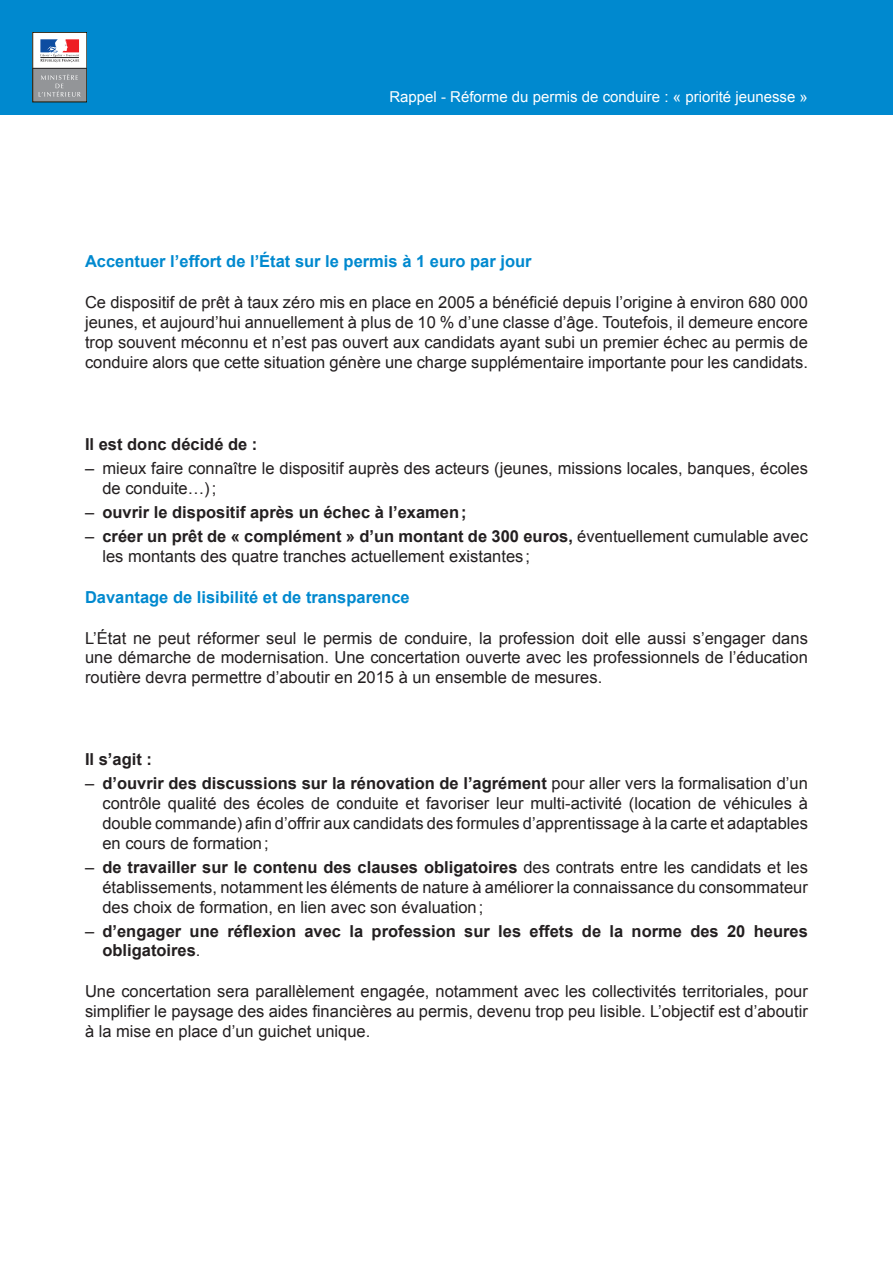
<style>
.page{position:relative;width:893px;height:1263px;background:#fff}
.page>*{position:absolute;margin:0;border:0;box-sizing:border-box;transform-origin:0 0}
.t1{font:16.5px/19.8px "Arial";color:#231f20;text-align:justify}
.t2{font:700 16.5px/19.8px "Arial";color:#231f20}
.t3{font:700 16.5px "Arial";color:#0089cf}
.t4{font:15px "Arial";color:#fff}
.s1{font-weight:400}
.s2{font-weight:700}
</style>
<div class="page">
<div style="left:0;top:0;width:893px;height:115px;background:#0089cf"></div>
<div style="left:33px;top:32px;width:54px;height:36px;background:#fff"></div>
<svg style="left:40px;top:39px;width:39px;height:23px"></svg>
<div style="left:33px;top:68px;width:54px;height:34px;background:#939598"></div>
<div style="left:33px;top:32px;width:54px;height:70px;border:1px solid #1e1500"></div>
<hr style="left:33px;top:68px;width:54px;height:1px;background:#231f20">
<svg style="left:39px;top:74px;width:42px;height:23px"></svg>
<p class="t4" style="left:389px;top:87px;width:420px">Rappel - Réforme du permis de conduire : « priorité jeunesse »</p>
<p class="t3" style="left:85px;top:250px;width:448px">Accentuer l’effort de l’État sur le permis à 1 euro par jour</p>
<p class="t1" style="left:85px;top:293px;width:724px">Ce dispositif de prêt à taux zéro mis en place en 2005 a bénéficié depuis l’origine à environ 680 000 jeunes, et aujourd’hui annuellement à plus de 10 % d’une classe d’âge. Toutefois, il demeure encore trop souvent méconnu et n’est pas ouvert aux candidats ayant subi un premier échec au permis de conduire alors que cette situation génère une charge supplémentaire importante pour les candidats.</p>
<p class="t2" style="left:85px;top:435px;width:174px">Il est donc décidé de :</p>
<p class="t1" style="left:102px;top:458px;width:707px;text-indent:-17px">– mieux faire connaître le dispositif auprès des acteurs (jeunes, missions locales, banques, écoles de conduite…);</p>
<p class="t2" style="left:85px;top:502px;width:383px"><span class="s1">–</span> ouvrir le dispositif après un échec à l’examen;</p>
<p class="t1" style="left:102px;top:526px;width:707px;text-indent:-17px">– <span class="s2">créer un prêt de « complément » d’un montant de 300 euros,</span> éventuellement cumulable avec les montants des quatre tranches actuellement existantes ;</p>
<p class="t3" style="left:85px;top:586px;width:326px">Davantage de lisibilité et de transparence</p>
<p class="t1" style="left:85px;top:628px;width:724px">L’État ne peut réformer seul le permis de conduire, la profession doit elle aussi s’engager dans une démarche de modernisation. Une concertation ouverte avec les professionnels de l’éducation routière devra permettre d’aboutir en 2015 à un ensemble de mesures.</p>
<p class="t2" style="left:85px;top:750px;width:68px">Il s’agit :</p>
<p class="t1" style="left:102px;top:774px;width:707px;text-indent:-17px">– <span class="s2">d’ouvrir des discussions sur la rénovation de l’agrément</span> pour aller vers la formalisation d’un contrôle qualité des écoles de conduite et favoriser leur multi-activité (location de véhicules à double commande) afin d’offrir aux candidats des formules d’apprentissage à la carte et adaptables en cours de formation;</p>
<p class="t1" style="left:102px;top:857px;width:707px;text-indent:-17px">– <span class="s2">de travailler sur le contenu des clauses obligatoires</span> des contrats entre les candidats et les établissements, notamment les éléments de nature à améliorer la connaissance du consommateur des choix de formation, en lien avec son évaluation;</p>
<p class="t2" style="left:102px;top:921px;width:707px;text-indent:-17px"><span class="s1">–</span> d’engager une réflexion avec la profession sur les effets de la norme des 20 heures obligatoires<span class="s1">.</span></p>
<p class="t1" style="left:85px;top:982px;width:724px">Une concertation sera parallèlement engagée, notamment avec les collectivités territoriales, pour simplifier le paysage des aides financières au permis, devenu trop peu lisible. L’objectif est d’aboutir à la mise en place d’un guichet unique.</p>
</div>
